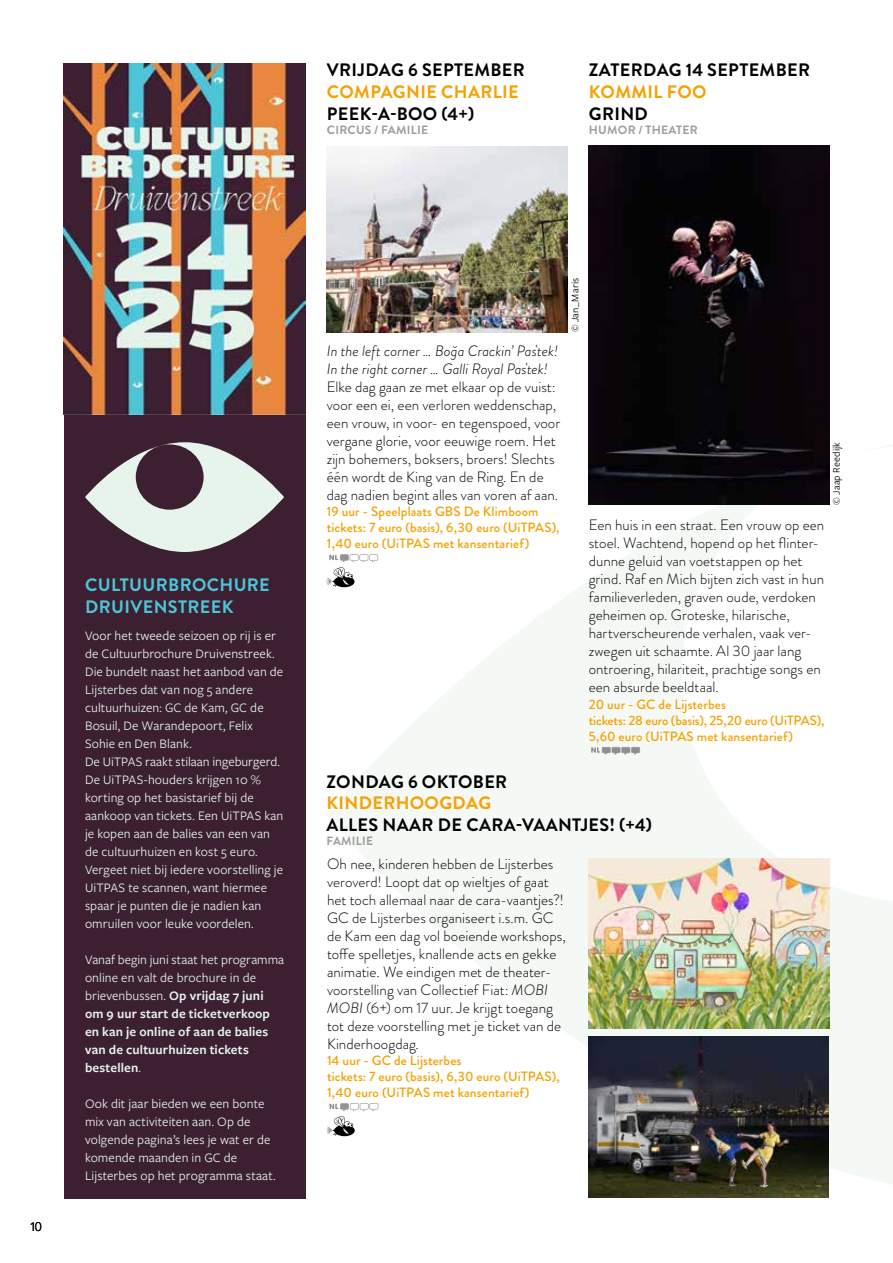
<style>
.page{position:relative;width:893px;height:1263px;background:#fff}
.page>*{position:absolute;margin:0;border:0;box-sizing:border-box;transform-origin:0 0}
.t1{font:700 18px "Brandon Grotesque";letter-spacing:.02em;color:#000}
.t2{font:700 18px "Brandon Grotesque";letter-spacing:.02em;color:#f5a100}
.t3{font:700 18px/21.6px "Brandon Grotesque";letter-spacing:.02em;color:#4dc5d8}
.t4{font:300 15px/18px "Brandon Grotesque";letter-spacing:.005em;color:#000}
.t5{font:13.5px/18px "Freight Sans Pro";letter-spacing:.01em;color:#e6f4eb}
.t6{font:500 13.5px/16.2px "Brandon Grotesque";letter-spacing:.005em;color:#f5a100}
.t7{font:600 13.5px/18px "Freight Sans Pro";letter-spacing:.01em;color:#e6f4eb}
.t8{font:700 12px "Brandon Grotesque";letter-spacing:.02em;color:#9d9d9c}
.t9{font:300 12px "Radikal";color:#000}
.t10{font:10.5px "Freight Sans Pro";letter-spacing:.02em;color:#000}
.s1{font-weight:400}
.s2{font-style:italic}
.s3{font-family:"Arial";font-weight:400}
</style>
<div class="page">
<div style="left:64px;top:408px;width:241px;height:791px;background:#3c2032"></div>
<svg style="left:85px;top:442px;width:199px;height:110px"></svg>
<img style="left:64px;top:64px;width:241px;height:351px">
<svg style="left:327px;top:554px;width:51px;height:33px"></svg>
<svg style="left:591px;top:747px;width:49px;height:8px"></svg>
<img style="left:327px;top:147px;width:240px;height:185px">
<img style="left:589px;top:146px;width:240px;height:359px">
<svg style="left:327px;top:1103px;width:51px;height:33px"></svg>
<img style="left:589px;top:858px;width:240px;height:170px">
<img style="left:589px;top:1037px;width:240px;height:160px">
<p class="t1" style="left:327px;top:58px;width:199px">VRIJDAG 6 SEPTEMBER</p>
<p class="t2" style="left:327px;top:79px;width:193px">COMPAGNIE CHARLIE</p>
<p class="t1" style="left:327px;top:101px;width:149px">PEEK-A-BOO (4+)</p>
<p class="t8" style="left:327px;top:121px;width:103px">CIRCUS / FAMILIE</p>
<p class="t1" style="left:589px;top:58px;width:223px">ZATERDAG 14 SEPTEMBER</p>
<p class="t2" style="left:589px;top:79px;width:119px">KOMMIL FOO</p>
<p class="t1" style="left:589px;top:101px;width:61px">GRIND</p>
<p class="t8" style="left:589px;top:121px;width:110px">HUMOR / THEATER</p>
<p class="t9" style="left:30px;top:1218px;width:13px">10</p>
<p class="t3" style="left:85px;top:574px;width:186px">CULTUURBROCHURE<br>DRUIVENSTREEK</p>
<p class="t5" style="left:85px;top:626px;width:200px">Voor het tweede seizoen op rij is er de Cultuurbrochure Druivenstreek.<br>Die bundelt naast het aanbod van de<br>Lijsterbes dat van nog 5 andere cultuurhuizen: GC de Kam, GC de<br>Bosuil, De Warandepoort, Felix<br>Sohie en Den Blank.<br>De UiTPAS raakt stilaan ingeburgerd.<br>De UiTPAS-houders krijgen 10 % korting op het basistarief bij de aankoop van tickets. Een UiTPAS kan je kopen aan de balies van een van de cultuurhuizen en kost 5 euro.<br>Vergeet niet bij iedere voorstelling je<br>UiTPAS te scannen, want hiermee spaar je punten die je nadien kan omruilen voor leuke voordelen.</p>
<p class="t7" style="left:85px;top:950px;width:201px"><span class="s1">Vanaf begin juni staat het programma online en valt de brochure in de brievenbussen.</span> Op vrijdag 7 juni om 9 uur start de ticketverkoop en kan je online of aan de balies van de cultuurhuizen tickets bestellen<span class="s1">.</span></p>
<p class="t5" style="left:85px;top:1094px;width:192px">Ook dit jaar bieden we een bonte mix van activiteiten aan. Op de volgende pagina’s lees je wat er de komende maanden in GC de<br>Lijsterbes op het programma staat.</p>
<p class="t4" style="left:327px;top:342px;width:235px"><span class="s2">In the left corner … Boğa Crackin’ Pas</span><span class="s3">͑</span><span class="s2">tek!<br>In the right corner … Galli Royal Pas</span><span class="s3">͑</span><span class="s2">tek!<br></span>Elke dag gaan ze met elkaar op de vuist: voor een ei, een verloren weddenschap, een vrouw, in voor- en tegenspoed, voor vergane glorie, voor eeuwige roem. Het zijn bohemers, boksers, broers! Slechts één wordt de King van de Ring. En de dag nadien begint alles van voren af aan.</p>
<p class="t6" style="left:327px;top:503px;width:234px">19 uur - Speelplaats GBS De Klimboom tickets: 7 euro (basis), 6,30 euro (UiTPAS),<br>1,40 euro (UiTPAS met kansentarief)</p>
<p class="t10" style="left:568px;top:332px;width:56px;rotate:-90deg">© Jan_Maris</p>
<p class="t4" style="left:589px;top:516px;width:237px">Een huis in een straat. Een vrouw op een stoel. Wachtend, hopend op het flinter&shy;dunne geluid van voetstappen op het grind. Raf en Mich bijten zich vast in hun familieverleden, graven oude, verdoken geheimen op. Groteske, hilarische, hartverscheurende verhalen, vaak ver&shy;zwegen uit schaamte. Al 30 jaar lang ontroering, hilariteit, prachtige songs en een absurde beeldtaal.</p>
<p class="t6" style="left:589px;top:696px;width:237px">20 uur - GC de Lijsterbes<br>tickets: 28 euro (basis), 25,20 euro (UiTPAS),<br>5,60 euro (UiTPAS met kansentarief)</p>
<p class="t10" style="left:829px;top:505px;width:64px;rotate:-90deg">© Jaap Reedijk</p>
<p class="t1" style="left:326px;top:769px;width:182px">ZONDAG 6 OKTOBER</p>
<p class="t2" style="left:326px;top:790px;width:166px">KINDERHOOGDAG</p>
<p class="t1" style="left:326px;top:812px;width:327px">ALLES NAAR DE CARA-VAANTJES! (+4)</p>
<p class="t8" style="left:326px;top:833px;width:48px">FAMILIE</p>
<p class="t4" style="left:327px;top:855px;width:240px">Oh nee, kinderen hebben de Lijsterbes veroverd! Loopt dat op wieltjes of gaat het toch allemaal naar de cara-vaantjes?!<br>GC de Lijsterbes organiseert i.s.m. GC de Kam een dag vol boeiende workshops, toffe spelletjes, knallende acts en gekke animatie. We eindigen met de theater&shy;voorstelling van Collectief Fiat: <span class="s2">MOBI MOBI</span> (6+) om 17 uur. Je krijgt toegang tot deze voorstelling met je ticket van de Kinderhoogdag.</p>
<p class="t6" style="left:327px;top:1052px;width:234px">14 uur - GC de Lijsterbes<br>tickets: 7 euro (basis), 6,30 euro (UiTPAS),<br>1,40 euro (UiTPAS met kansentarief)</p>
</div>
